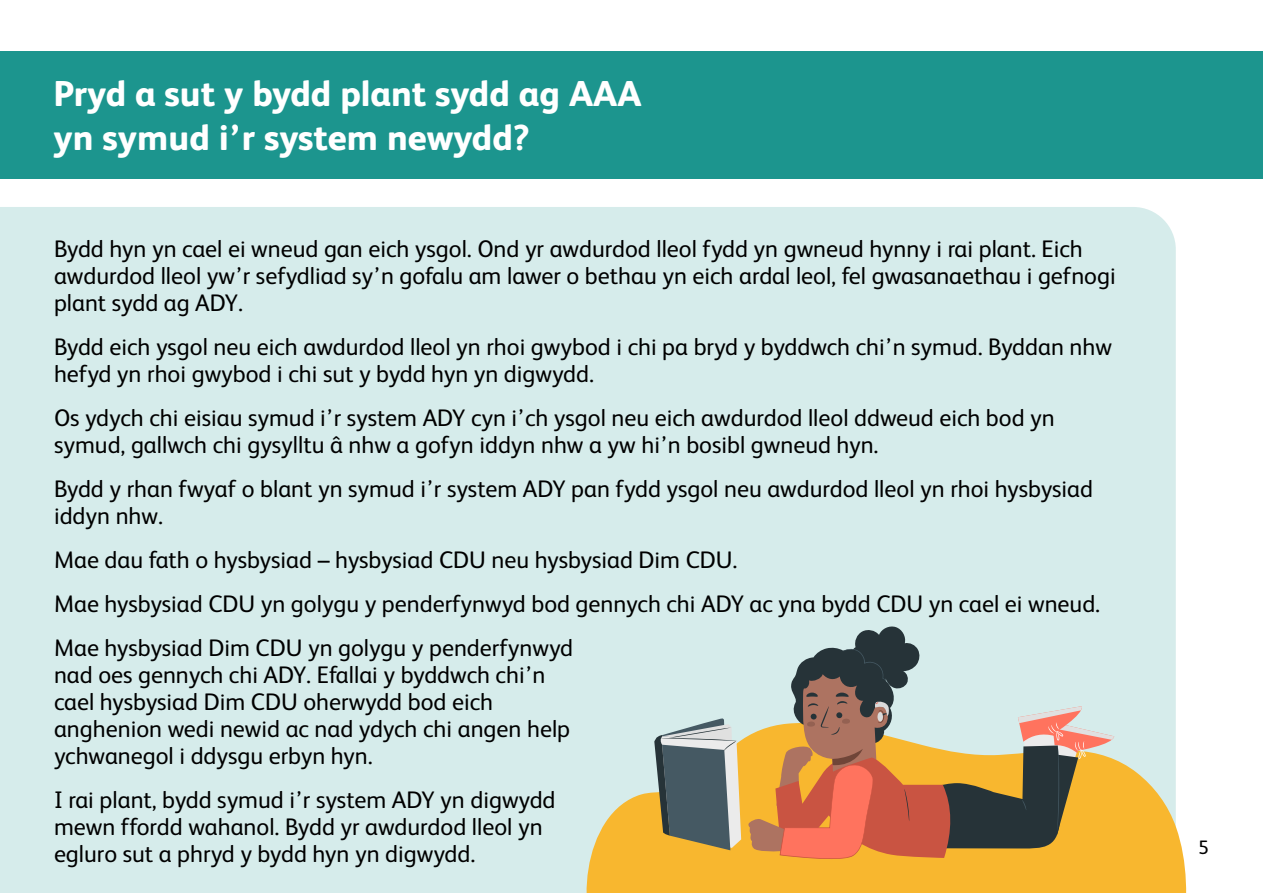
<style>
.page{position:relative;width:1263px;height:893px;background:#fff}
.page>*{position:absolute;margin:0;border:0;box-sizing:border-box;transform-origin:0 0}
.t1{font:800 36px/43.2px "FS Albert";color:#fff}
.t2{font:24px/27px "FS Albert";color:#000}
.t3{font:19.5px "FS Albert";color:#000}
</style>
<div class="page">
<div style="left:0;top:207px;width:1176px;height:686px;background:#d6eceb"></div>
<div style="left:0;top:51px;width:1263px;height:128px;background:#1c958e"></div>
<svg style="left:583px;top:722px;width:604px;height:171px;background:#efc768"></svg>
<svg style="left:654px;top:717px;width:87px;height:133px;background:#858c83"></svg>
<svg style="left:748px;top:625px;width:366px;height:238px;background:#bd9f7e"></svg>
<p class="t1" style="left:54px;top:72px;width:589px">Pryd a sut y bydd plant sydd ag AAA yn symud i’r system newydd?</p>
<p class="t2" style="left:54px;top:235px;width:1063px">Bydd hyn yn cael ei wneud gan eich ysgol. Ond yr awdurdod lleol fydd yn gwneud hynny i rai plant. Eich awdurdod lleol yw’r sefydliad sy’n gofalu am lawer o bethau yn eich ardal leol, fel gwasanaethau i gefnogi plant sydd ag ADY.</p>
<p class="t2" style="left:54px;top:333px;width:1059px">Bydd eich ysgol neu eich awdurdod lleol yn rhoi gwybod i chi pa bryd y byddwch chi’n symud. Byddan nhw hefyd yn rhoi gwybod i chi sut y bydd hyn yn digwydd.</p>
<p class="t2" style="left:54px;top:404px;width:1002px">Os ydych chi eisiau symud i’r system ADY cyn i’ch ysgol neu eich awdurdod lleol ddweud eich bod yn symud, gallwch chi gysylltu â nhw a gofyn iddyn nhw a yw hi’n bosibl gwneud hyn.</p>
<p class="t2" style="left:54px;top:475px;width:1041px">Bydd y rhan fwyaf o blant yn symud i’r system ADY pan fydd ysgol neu awdurdod lleol yn rhoi hysbysiad iddyn nhw.</p>
<p class="t2" style="left:54px;top:547px;width:685px">Mae dau fath o hysbysiad – hysbysiad CDU neu hysbysiad Dim CDU.</p>
<p class="t2" style="left:54px;top:591px;width:1048px">Mae hysbysiad CDU yn golygu y penderfynwyd bod gennych chi ADY ac yna bydd CDU yn cael ei wneud.</p>
<p class="t2" style="left:54px;top:635px;width:520px">Mae hysbysiad Dim CDU yn golygu y penderfynwyd nad oes gennych chi ADY. Efallai y byddwch chi’n cael hysbysiad Dim CDU oherwydd bod eich anghenion wedi newid ac nad ydych chi angen help ychwanegol i ddysgu erbyn hyn.</p>
<p class="t2" style="left:54px;top:787px;width:503px">I rai plant, bydd symud i’r system ADY yn digwydd mewn ffordd wahanol. Bydd yr awdurdod lleol yn egluro sut a phryd y bydd hyn yn digwydd.</p>
<p class="t3" style="left:1198px;top:836px;width:12px">5</p>
</div>
